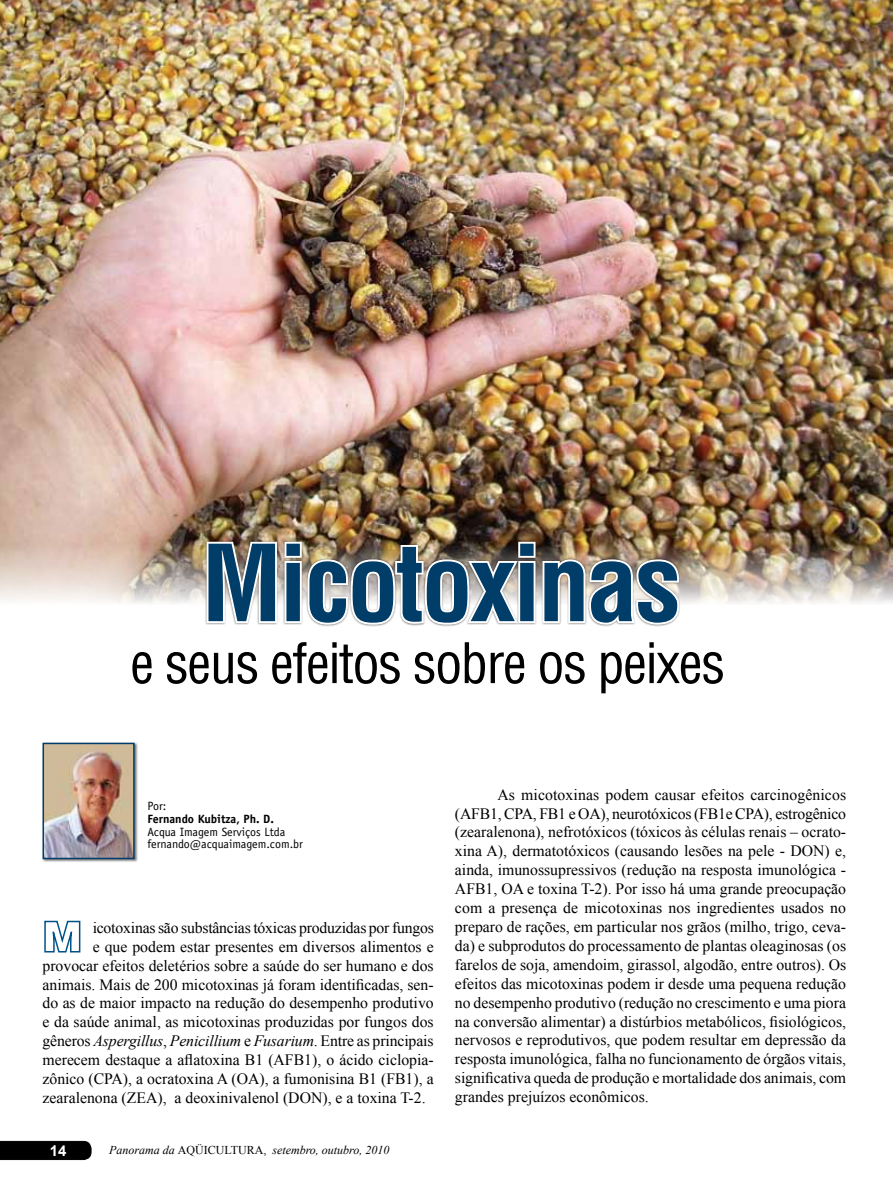
<style>
.page{position:relative;width:893px;height:1191px;background:#fff}
.page>*{position:absolute;margin:0;border:0;box-sizing:border-box;transform-origin:0 0}
.t1{font:700 condensed 103.2px "Helvetica LT Std";letter-spacing:-.03em;color:#003d68}
.t2{font:condensed 54.45px "Helvetica LT Std";letter-spacing:-.03em;color:#000}
.t3{font:15.75px/18.9px "Times New Roman";color:#000;text-align:justify}
.t4{font:italic 15.75px "Times New Roman";letter-spacing:-.01em;color:#000}
.t5{font:700 15px "Arial";color:#fff}
.t6{font:12px/12.8px "Officina Sans Std";color:#000}
.t7{font:italic 12px "Times New Roman";color:#000}
.t8{font:700 12px "Officina Sans Std";color:#000}
.s1{font-style:normal}
</style>
<div class="page">
<div style="left:0;top:1141px;width:91px;height:19px;background:#000"></div>
<img style="left:0;top:0;width:893px;height:603px">
<div style="left:42px;top:742px;width:96px;height:120px;background:#000;opacity:.5"></div>
<img style="left:46px;top:745px;width:86px;height:111px">
<div style="left:43px;top:742px;width:92px;height:117px;border:2px solid #003d68"></div>
<img style="left:205px;top:540px;width:476px;height:86px">
<svg style="left:44px;top:920px;width:37px;height:33px"></svg>
<h1 class="t1" style="left:202px;top:519px;width:481px">Micotoxinas</h1>
<h2 class="t2" style="left:130px;top:629px;width:597px">e seus efeitos sobre os peixes</h2>
<p class="t6" style="left:147px;top:799px;width:20px">Por:</p>
<p class="t8" style="left:147px;top:811px;width:128px">Fernando Kubitza, Ph. D.</p>
<p class="t6" style="left:147px;top:825px;width:157px">Acqua Imagem Serviços Ltda fernando@acquaimagem.com.br</p>
<p class="t3" style="left:93px;top:918px;width:343px">icotoxinas são substâncias tóxicas produzidas por fungos</p>
<p class="t3" style="left:93px;top:936px;width:343px">e que podem estar presentes em diversos alimentos e</p>
<p class="t3" style="left:43px;top:955px;width:393px">provocar efeitos deletérios sobre a saúde do ser humano e dos</p>
<p class="t3" style="left:43px;top:974px;width:393px">animais. Mais de 200 micotoxinas já foram identificadas, sen-</p>
<p class="t3" style="left:43px;top:993px;width:393px">do as de maior impacto na redução do desempenho produtivo</p>
<p class="t3" style="left:43px;top:1012px;width:393px">e da saúde animal, as micotoxinas produzidas por fungos dos</p>
<p class="t4" style="left:43px;top:1030px;width:393px"><span class="s1">gêneros</span> Aspergillus<span class="s1">,</span> Penicillium <span class="s1">e</span> Fusarium<span class="s1">. Entre as principais</span></p>
<p class="t3" style="left:43px;top:1050px;width:393px">merecem destaque a aflatoxina B1 (AFB1), o ácido ciclopia-</p>
<p class="t3" style="left:43px;top:1069px;width:393px">zônico (CPA), a ocratoxina A (OA), a fumonisina B1 (FB1), a</p>
<p class="t3" style="left:43px;top:1088px;width:385px">zearalenona (ZEA), a deoxinivalenol (DON), e a toxina T-2.</p>
<p class="t5" style="left:50px;top:1140px;width:18px">14</p>
<p class="t7" style="left:109px;top:1141px;width:282px">Panorama da <span class="s1">AQÜICULTURA,</span> setembro, outubro, 2010</p>
<p class="t3" style="left:455px;top:784px;width:393px;text-indent:43px">As micotoxinas podem causar efeitos carcinogênicos (AFB1, CPA, FB1 e OA), neurotóxicos (FB1e CPA), estrogênico (zearalenona), nefrotóxicos (tóxicos às células renais – ocrato&shy;xina A), dermatotóxicos (causando lesões na pele - DON) e, ainda, imunossupressivos (redução na resposta imunológica - AFB1, OA e toxina T-2). Por isso há uma grande preocupação com a presença de micotoxinas nos ingredientes usados no preparo de rações, em particular nos grãos (milho, trigo, ceva&shy;da) e subprodutos do processamento de plantas oleaginosas (os farelos de soja, amendoim, girassol, algodão, entre outros). Os efeitos das micotoxinas podem ir desde uma pequena redução no desempenho produtivo (redução no crescimento e uma piora na conversão alimentar) a distúrbios metabólicos, fisiológicos, nervosos e reprodutivos, que podem resultar em depressão da resposta imunológica, falha no funcionamento de órgãos vitais, significativa queda de produção e mortalidade dos animais, com grandes prejuízos econômicos.</p>
</div>
